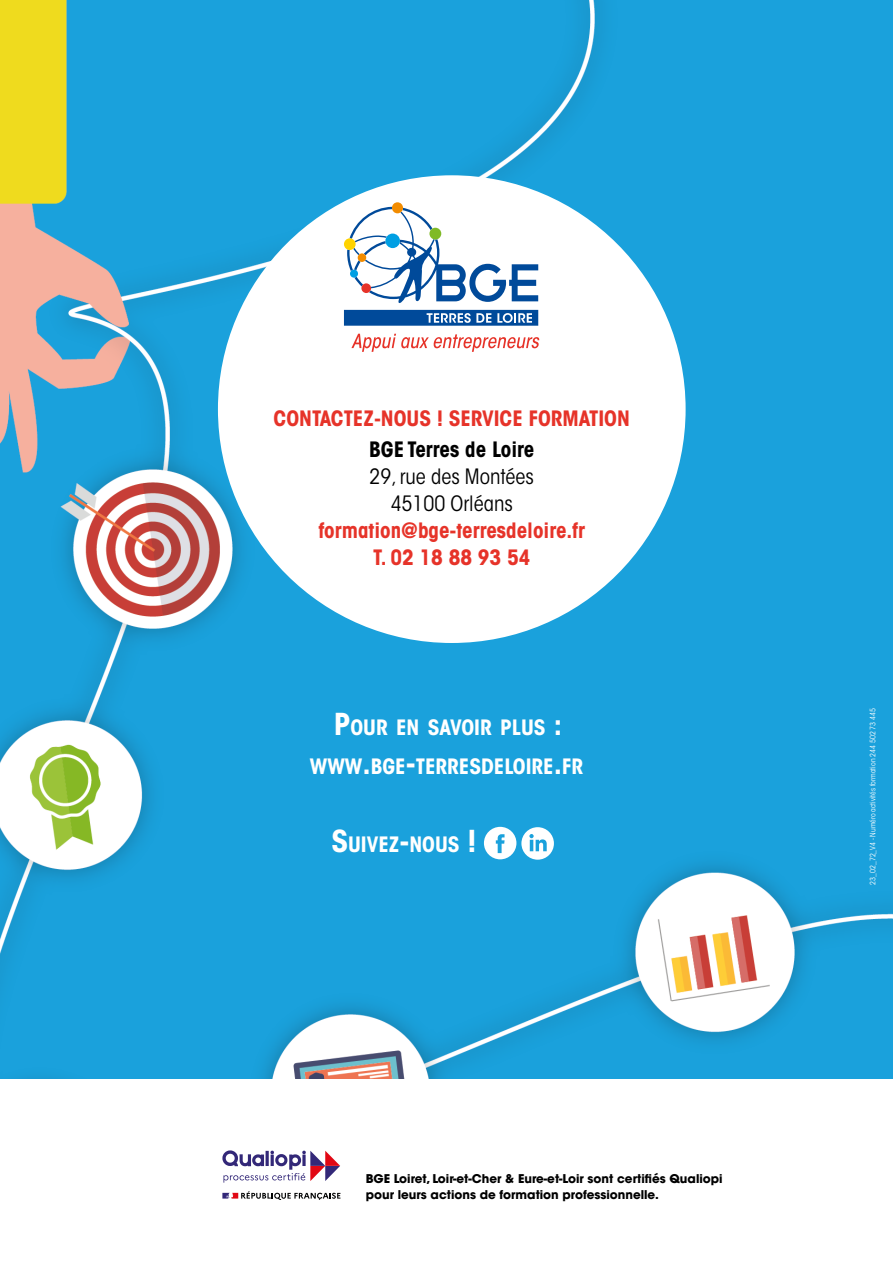
<style>
.page{position:relative;width:893px;height:1263px;background:#fff}
.page>*{position:absolute;margin:0;border:0;box-sizing:border-box;transform-origin:0 0}
.t1{font:700 condensed 21px/27px "ITC Avant Garde Std";color:#e63329;text-align:center}
.t2{font:700 condensed 21px/39px "ITC Avant Garde Std";color:#fff;text-align:center}
.t3{font:condensed 21px/27px "ITC Avant Garde Std";color:#000;text-align:center}
.t4{font:700 condensed 21px "ITC Avant Garde Std";color:#000}
.t5{font:700 12px/16.5px "ITC Avant Garde Std";color:#000}
.t6{font:condensed 7.5px "ITC Avant Garde Std";color:#fff}
.s1{font-size:30px}
</style>
<div class="page">
<img style="left:0;top:0;width:893px;height:1078px">
<svg style="left:484px;top:827px;width:70px;height:33px"></svg>
<div style="left:218px;top:175px;width:468px;height:468px;background:#fff;border-radius:50%"></div>
<svg style="left:351px;top:334px;width:188px;height:18px"></svg>
<svg style="left:347px;top:207px;width:191px;height:96px"></svg>
<div style="left:358px;top:253px;width:8px;height:9px;background:#f28c00;border-radius:50%"></div>
<div style="left:350px;top:270px;width:8px;height:8px;background:#009fe3;border-radius:50%"></div>
<div style="left:385px;top:234px;width:15px;height:14px;background:#009fe3;border-radius:50%"></div>
<div style="left:392px;top:202px;width:11px;height:11px;background:#f28c00;border-radius:50%"></div>
<div style="left:361px;top:283px;width:10px;height:10px;background:#e63329;border-radius:50%"></div>
<div style="left:344px;top:238px;width:12px;height:12px;background:#ffd300;border-radius:50%"></div>
<div style="left:429px;top:228px;width:12px;height:12px;background:#80ba27;border-radius:50%"></div>
<div style="left:344px;top:310px;width:194px;height:16px;background:#004a9a"></div>
<svg style="left:427px;top:313px;width:64px;height:10px"></svg>
<svg style="left:497px;top:313px;width:35px;height:10px"></svg>
<svg style="left:222px;top:1150px;width:118px;height:32px"></svg>
<svg style="left:222px;top:1191px;width:118px;height:9px"></svg>
<h1 class="t1" style="left:274px;top:404px;width:358px">CONTACTEZ-NOUS ! SERVICE FORMATION</h1>
<h1 class="t4" style="left:369px;top:436px;width:167px">BGE Terres de Loire</h1>
<h1 class="t3" style="left:369px;top:463px;width:166px">29, rue des Montées<br>45100 Orléans</h1>
<h1 class="t1" style="left:319px;top:517px;width:268px">formation@bge-terresdeloire.fr<br>T. 02 18 88 93 54</h1>
<h1 class="t2" style="left:310px;top:708px;width:275px"><span class="s1">P</span>OUR EN SAVOIR PLUS <span class="s1">:<br></span>WWW<span class="s1">.</span>BGE<span class="s1">-</span>TERRESDELOIRE<span class="s1">.</span>FR</h1>
<h1 class="t2" style="left:331px;top:825px;width:146px"><span class="s1">S</span>UIVEZ<span class="s1">-</span>NOUS <span class="s1">!</span></h1>
<p class="t5" style="left:366px;top:1170px;width:358px">BGE Loiret, Loir-et-Cher &amp; Eure-et-Loir sont certifiés Qualiopi pour leurs actions de formation professionnelle.</p>
<p class="t6" style="left:868px;top:884px;width:178px;rotate:-90deg">23_02_72_V4 - Numéro activités formation 244 502 73 445</p>
</div>
